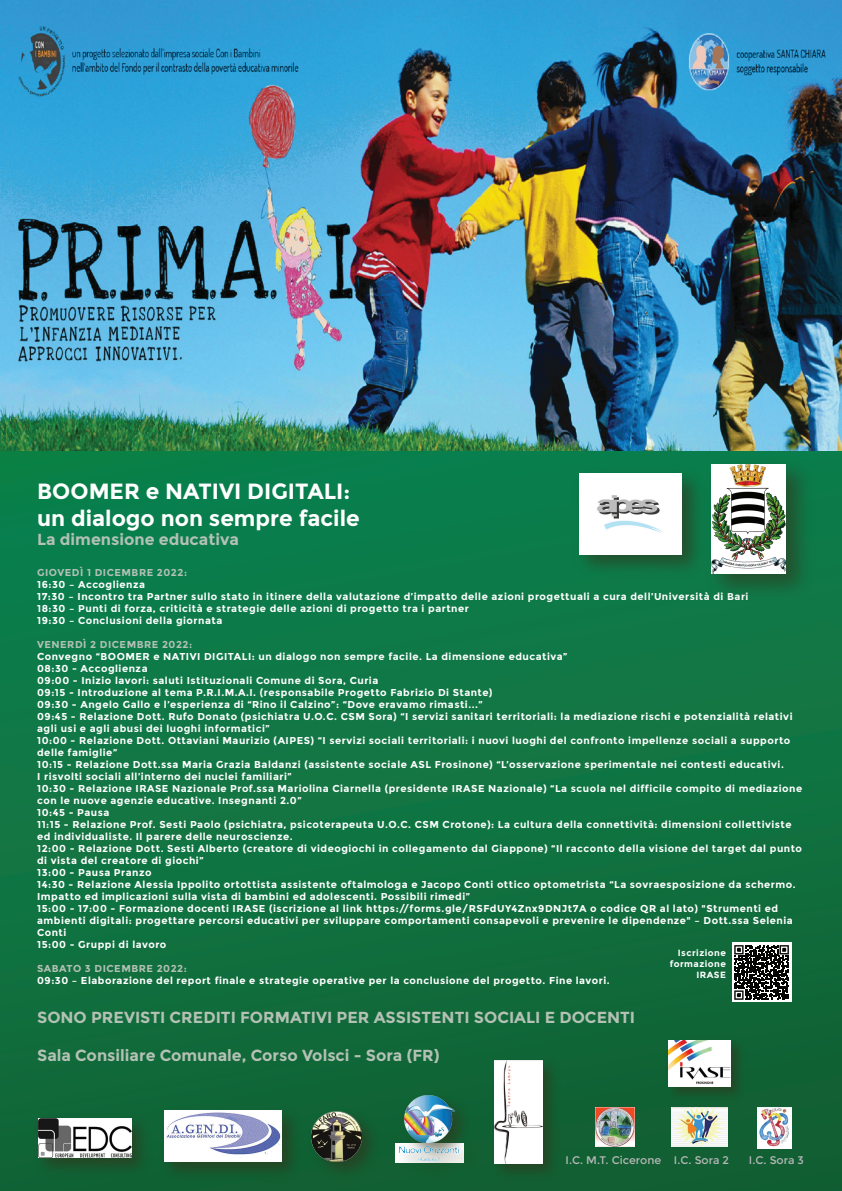
<style>
.page{position:relative;width:842px;height:1191px;background:#fff}
.page>*{position:absolute;margin:0;border:0;box-sizing:border-box;transform-origin:0 0}
.t1{font:700 22px/26.4px "Montserrat";color:#fff}
.t2{font:700 16px "Montserrat";color:#b4c1b5}
.t3{font:11px "Montserrat";color:#b7b7b8}
.t4{font:700 10px/12px "Montserrat";letter-spacing:.05em;color:#fff}
.t5{font:700 10px "Montserrat";letter-spacing:.05em;color:#b4c1b5}
.t6{font:700 9px/10.8px "Montserrat";letter-spacing:.05em;color:#fff;text-align:right}
</style>
<div class="page">
<img style="left:0;top:0;width:842px;height:451px">
<div style="left:0;top:451px;width:842px;height:740px;background:linear-gradient(to bottom,#0b824e,#126133)"></div>
<img style="left:700px;top:452px;width:120px;height:155px">
<img style="left:712px;top:464px;width:73px;height:109px">
<img style="left:568px;top:462px;width:143px;height:121px">
<img style="left:579px;top:473px;width:103px;height:81px">
<img style="left:156px;top:1102px;width:150px;height:84px">
<img style="left:164px;top:1111px;width:118px;height:50px">
<img style="left:302px;top:1102px;width:84px;height:83px">
<img style="left:311px;top:1111px;width:51px;height:50px">
<div style="left:391px;top:1086px;width:92px;height:98px;background:#116033"></div>
<img style="left:388px;top:1086px;width:83px;height:83px">
<img style="left:486px;top:1052px;width:78px;height:133px">
<img style="left:494px;top:1060px;width:48px;height:103px">
<img style="left:672px;top:1107px;width:55px;height:40px">
<img style="left:758px;top:1107px;width:34px;height:41px">
<img style="left:596px;top:1107px;width:39px;height:39px">
<img style="left:29px;top:1109px;width:127px;height:73px">
<img style="left:38px;top:1118px;width:93px;height:39px">
<img style="left:662px;top:1033px;width:88px;height:72px">
<img style="left:669px;top:1040px;width:61px;height:46px">
<div style="left:731px;top:942px;width:60px;height:60px;background:#fff"></div>
<svg style="left:734px;top:945px;width:55px;height:54px"></svg>
<h1 class="t1" style="left:37px;top:478px;width:324px">BOOMER e NATIVI DIGITALI: un dialogo non sempre facile</h1>
<h2 class="t2" style="left:37px;top:529px;width:203px">La dimensione educativa</h2>
<p class="t5" style="left:37px;top:566px;width:151px">GIOVEDÌ 1 DICEMBRE 2022:</p>
<p class="t4" style="left:37px;top:578px;width:713px">16:30 – Accoglienza<br>17:30 – Incontro tra Partner sullo stato in itinere della valutazione d’impatto delle azioni progettuali a cura dell’Università di Bari 18:30 – Punti di forza, criticità e strategie delle azioni di progetto tra i partner<br>19:30 – Conclusioni della giornata</p>
<p class="t5" style="left:37px;top:638px;width:157px">VENERDÌ 2 DICEMBRE 2022:</p>
<p class="t4" style="left:37px;top:650px;width:767px">Convegno “BOOMER e NATIVI DIGITALI: un dialogo non sempre facile. La dimensione educativa”<br>08:30 - Accoglienza<br>09:00 - Inizio lavori: saluti Istituzionali Comune di Sora, Curia<br>09:15 - Introduzione al tema P.R.I.M.A.I. (responsabile Progetto Fabrizio Di Stante)<br>09:30 - Angelo Gallo e l’esperienza di “Rino il Calzino”: “Dove eravamo rimasti...”<br>09:45 - Relazione Dott. Rufo Donato (psichiatra U.O.C. CSM Sora) “I servizi sanitari territoriali: la mediazione rischi e potenzialità relativi agli usi e agli abusi dei luoghi informatici”<br>10:00 - Relazione Dott. Ottaviani Maurizio (AIPES) “I servizi sociali territoriali: i nuovi luoghi del confronto impellenze sociali a supporto delle famiglie”<br>10:15 - Relazione Dott.ssa Maria Grazia Baldanzi (assistente sociale ASL Frosinone) “L’osservazione sperimentale nei contesti educativi.<br>I risvolti sociali all’interno dei nuclei familiari”<br>10:30 - Relazione IRASE Nazionale Prof.ssa Mariolina Ciarnella (presidente IRASE Nazionale) “La scuola nel difficile compito di mediazione con le nuove agenzie educative. Insegnanti 2.0”<br>10:45 - Pausa<br>11:15 - Relazione Prof. Sesti Paolo (psichiatra, psicoterapeuta U.O.C. CSM Crotone): La cultura della connettività: dimensioni collettiviste ed individualiste. Il parere delle neuroscienze.<br>12:00 - Relazione Dott. Sesti Alberto (creatore di videogiochi in collegamento dal Giappone) “Il racconto della visione del target dal punto di vista del creatore di giochi”<br>13:00 - Pausa Pranzo<br>14:30 - Relazione Alessia Ippolito ortottista assistente oftalmologa e Jacopo Conti ottico optometrista “La sovraesposizione da schermo.<br>Impatto ed implicazioni sulla vista di bambini ed adolescenti. Possibili rimedi”<br>15:00 - 17:00 - Formazione docenti IRASE (iscrizione al link https://forms.gle/RSFdUY4Znx9DNJt7A o codice QR al lato) "Strumenti ed ambienti digitali: progettare percorsi educativi per sviluppare comportamenti consapevoli e prevenire le dipendenze" – Dott.ssa Selenia Conti<br>15:00 - Gruppi di lavoro</p>
<p class="t5" style="left:37px;top:962px;width:151px">SABATO 3 DICEMBRE 2022:</p>
<p class="t4" style="left:37px;top:974px;width:574px">09:30 – Elaborazione del report finale e strategie operative per la conclusione del progetto. Fine lavori.</p>
<h2 class="t2" style="left:37px;top:1007px;width:599px">SONO PREVISTI CREDITI FORMATIVI PER ASSISTENTI SOCIALI E DOCENTI</h2>
<h2 class="t2" style="left:37px;top:1045px;width:404px">Sala Consiliare Comunale, Corso Volsci - Sora (FR)</h2>
<p class="t6" style="left:670px;top:947px;width:58px">Iscrizione formazione<br>IRASE</p>
<p class="t3" style="left:566px;top:1153px;width:165px">I.C. M.T. Cicerone I.C. Sora 2</p>
<p class="t3" style="left:749px;top:1153px;width:56px">I.C. Sora 3</p>
</div>
